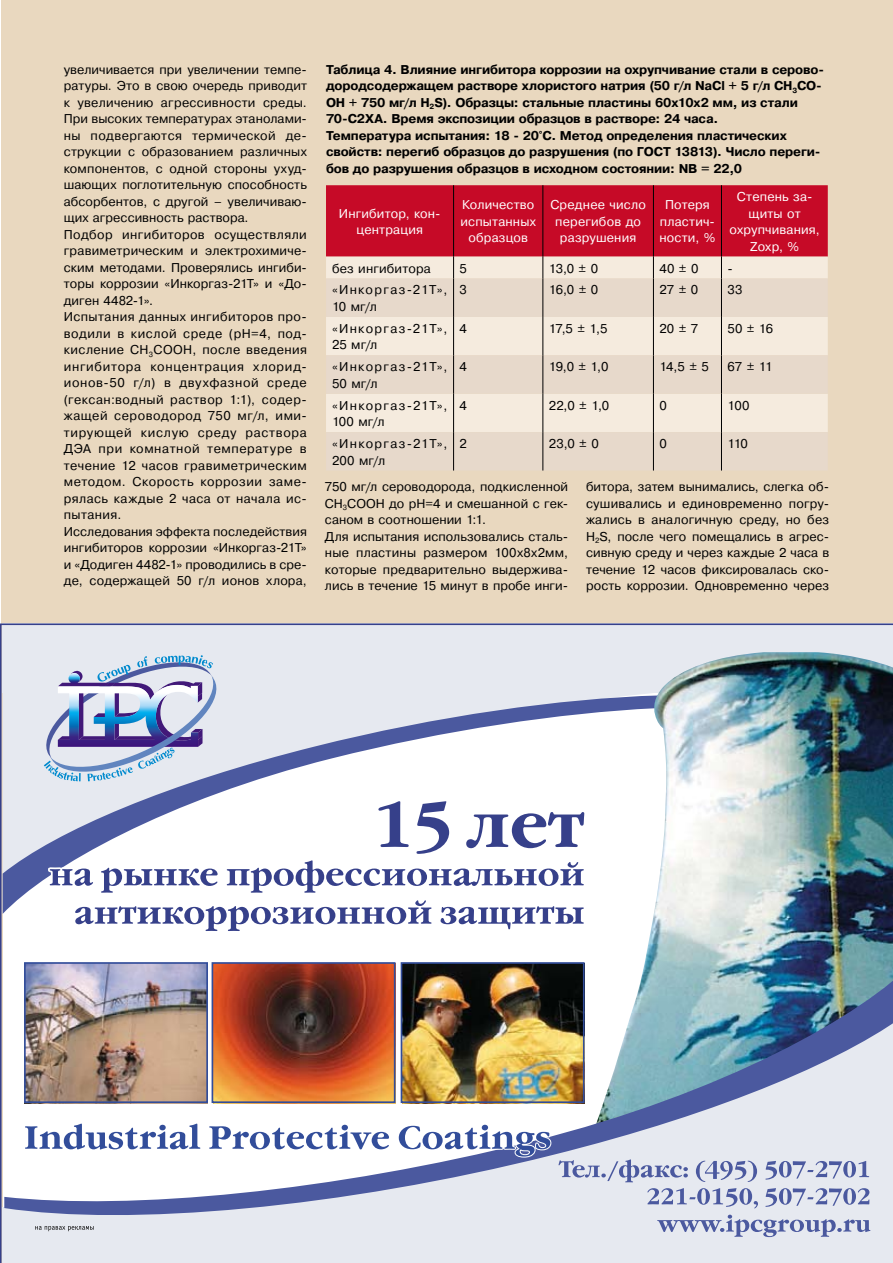
<style>
.page{position:relative;width:893px;height:1263px;background:#fff}
.page>*{position:absolute;margin:0;border:0;box-sizing:border-box;transform-origin:0 0}
.t1{font:12.75px/16.5px "Pragmatica C";letter-spacing:.015em;color:#000}
.t2{font:700 12.75px/16.5px "Pragmatica C";letter-spacing:-.01em;color:#000}
.t3{font:12.75px/16.5px "Pragmatica C";letter-spacing:.015em;color:#fff;text-align:center}
.t4{font:12.75px/16.5px "Pragmatica C";letter-spacing:.1em;color:#000}
.t5{font:12.75px/16.5px "Pragmatica C";letter-spacing:.095em;color:#000}
</style>
<div class="page">
<div style="left:2px;top:0;width:891px;height:1263px;background:#e9d8bf"></div>
<img style="left:0;top:623px;width:893px;height:640px">
<svg style="left:38px;top:655px;width:550px;height:276px;background:#d2d6e6"></svg>
<svg style="left:23px;top:1121px;width:529px;height:37px;background:#cad0e4"></svg>
<svg style="left:35px;top:1226px;width:59px;height:5px"></svg>
<svg style="left:326px;top:279px;width:502px;height:191px;fill:#e7d9cb"></svg>
<svg style="left:326px;top:185px;width:502px;height:94px;background:#cf3f52"></svg>
<hr style="left:453px;top:279px;width:1px;height:38px;background:#000">
<hr style="left:542px;top:279px;width:1px;height:38px;background:#000">
<hr style="left:653px;top:279px;width:1px;height:38px;background:#000">
<hr style="left:721px;top:279px;width:1px;height:38px;background:#000">
<hr style="left:453px;top:317px;width:1px;height:38px;background:#000">
<hr style="left:542px;top:317px;width:1px;height:38px;background:#000">
<hr style="left:653px;top:317px;width:1px;height:38px;background:#000">
<hr style="left:721px;top:317px;width:1px;height:38px;background:#000">
<hr style="left:453px;top:355px;width:1px;height:39px;background:#000">
<hr style="left:542px;top:355px;width:1px;height:39px;background:#000">
<hr style="left:653px;top:355px;width:1px;height:39px;background:#000">
<hr style="left:721px;top:355px;width:1px;height:39px;background:#000">
<hr style="left:453px;top:394px;width:1px;height:38px;background:#000">
<hr style="left:542px;top:394px;width:1px;height:38px;background:#000">
<hr style="left:653px;top:394px;width:1px;height:38px;background:#000">
<hr style="left:721px;top:394px;width:1px;height:38px;background:#000">
<hr style="left:453px;top:432px;width:1px;height:38px;background:#000">
<hr style="left:542px;top:432px;width:1px;height:38px;background:#000">
<hr style="left:653px;top:432px;width:1px;height:38px;background:#000">
<hr style="left:721px;top:432px;width:1px;height:38px;background:#000">
<p class="t1" style="left:64px;top:61px;width:245px">увеличивается при увеличении темпе&shy;ратуры. Это в свою очередь приводит к увеличению агрессивности среды.<br>При высоких температурах этанолами&shy;ны подвергаются термической де&shy;струкции с образованием различных компонентов, с одной стороны ухуд&shy;шающих поглотительную способность абсорбентов, с другой – увеличиваю&shy;щих агрессивность раствора.<br>Подбор ингибиторов осуществляли гравиметрическим и электрохимиче&shy;ским методами. Проверялись ингиби&shy;торы коррозии «Инкоргаз-21Т» и «До&shy;диген 4482-1».<br>Испытания данных ингибиторов про&shy;водили в кислой среде (рН=4, под&shy;кисление CH<sub>3</sub>COOH, после введения ингибитора концентрация хлорид&shy;ионов-50 г/л) в двухфазной среде (гексан:водный раствор 1:1), содер&shy;жащей сероводород 750 мг/л, ими&shy;тирующей кислую среду раствора ДЭА при комнатной температуре в течение 12 часов гравиметрическим методом. Скорость коррозии заме&shy;рялась каждые 2 часа от начала ис&shy;пытания.<br>Исследования эффекта последействия ингибиторов коррозии «Инкоргаз-21Т» и «Додиген 4482-1» проводились в сре&shy;де, содержащей 50 г/л ионов хлора,</p>
<p class="t2" style="left:326px;top:61px;width:500px">Таблица 4. Влияние ингибитора коррозии на охрупчивание стали в серово&shy;дородсодержащем растворе хлористого натрия (50 г/л NaCl + 5 г/л СН<sub>3</sub>СО-ОН + 750 мг/л H<sub>2</sub>S). Образцы: стальные пластины 60x10x2 мм, из стали 70-С2ХА. Время экспозиции образцов в растворе: 24 часа.<br>Температура испытания: 18 - 20°C. Метод определения пластических свойств: перегиб образцов до разрушения (по ГОСТ 13813). Число переги&shy;бов до разрушения образцов в исходном состоянии: NB = 22,0</p>
<p class="t3" style="left:339px;top:205px;width:103px">Ингибитор, кон&shy;центрация</p>
<p class="t3" style="left:460px;top:197px;width:77px">Количество испытанных образцов</p>
<p class="t3" style="left:550px;top:197px;width:97px">Среднее число перегибов до разрушения</p>
<p class="t3" style="left:659px;top:197px;width:57px">Потеря пластич&shy;ности, %</p>
<p class="t3" style="left:730px;top:189px;width:92px">Степень за&shy;щиты от охрупчивания,<br>Zохр, %</p>
<p class="t1" style="left:332px;top:260px;width:100px">без ингибитора</p>
<p class="t1" style="left:460px;top:260px;width:9px">5</p>
<p class="t1" style="left:549px;top:260px;width:51px">13,0 ± 0</p>
<p class="t1" style="left:659px;top:260px;width:41px">40 ± 0</p>
<p class="t1" style="left:727px;top:260px;width:7px">-</p>
<p class="t4" style="left:332px;top:282px;width:117px">«Инкоргаз-21Т»,<br>10 мг/л</p>
<p class="t1" style="left:460px;top:282px;width:9px">3</p>
<p class="t1" style="left:549px;top:282px;width:51px">16,0 ± 0</p>
<p class="t1" style="left:659px;top:282px;width:40px">27 ± 0</p>
<p class="t1" style="left:727px;top:282px;width:16px">33</p>
<p class="t4" style="left:332px;top:320px;width:117px">«Инкоргаз-21Т»,<br>25 мг/л</p>
<p class="t1" style="left:460px;top:320px;width:9px">4</p>
<p class="t1" style="left:549px;top:320px;width:60px">17,5 ± 1,5</p>
<p class="t1" style="left:659px;top:320px;width:40px">20 ± 7</p>
<p class="t1" style="left:727px;top:320px;width:47px">50 ± 16</p>
<p class="t4" style="left:332px;top:359px;width:117px">«Инкоргаз-21Т»,<br>50 мг/л</p>
<p class="t1" style="left:460px;top:359px;width:9px">4</p>
<p class="t1" style="left:549px;top:359px;width:61px">19,0 ± 1,0</p>
<p class="t1" style="left:659px;top:359px;width:51px">14,5 ± 5</p>
<p class="t1" style="left:727px;top:359px;width:46px">67 ± 11</p>
<p class="t5" style="left:332px;top:397px;width:117px">«Инкоргаз-21Т»,<br>100 мг/л</p>
<p class="t1" style="left:460px;top:397px;width:9px">4</p>
<p class="t1" style="left:549px;top:397px;width:62px">22,0 ± 1,0</p>
<p class="t1" style="left:659px;top:397px;width:9px">0</p>
<p class="t1" style="left:727px;top:397px;width:23px">100</p>
<p class="t5" style="left:332px;top:435px;width:117px">«Инкоргаз-21Т»,<br>200 мг/л</p>
<p class="t1" style="left:460px;top:435px;width:9px">2</p>
<p class="t1" style="left:549px;top:435px;width:51px">23,0 ± 0</p>
<p class="t1" style="left:659px;top:435px;width:9px">0</p>
<p class="t1" style="left:727px;top:435px;width:22px">110</p>
<p class="t1" style="left:325px;top:479px;width:245px">750 мг/л сероводорода, подкисленной СН<sub>3</sub>СООН до рН=4 и смешанной с гек&shy;саном в соотношении 1:1.<br>Для испытания использовались сталь&shy;ные пластины размером 100х8х2мм, которые предварительно выдержива&shy;лись в течение 15 минут в пробе инги-</p>
<p class="t1" style="left:586px;top:479px;width:245px;text-align:justify">битора, затем вынимались, слегка об&shy;сушивались и единовременно погру&shy;жались в аналогичную среду, но без H<sub>2</sub>S, после чего помещались в агрес&shy;сивную среду и через каждые 2 часа в течение 12 часов фиксировалась ско&shy;рость коррозии. Одновременно через</p>
</div>
